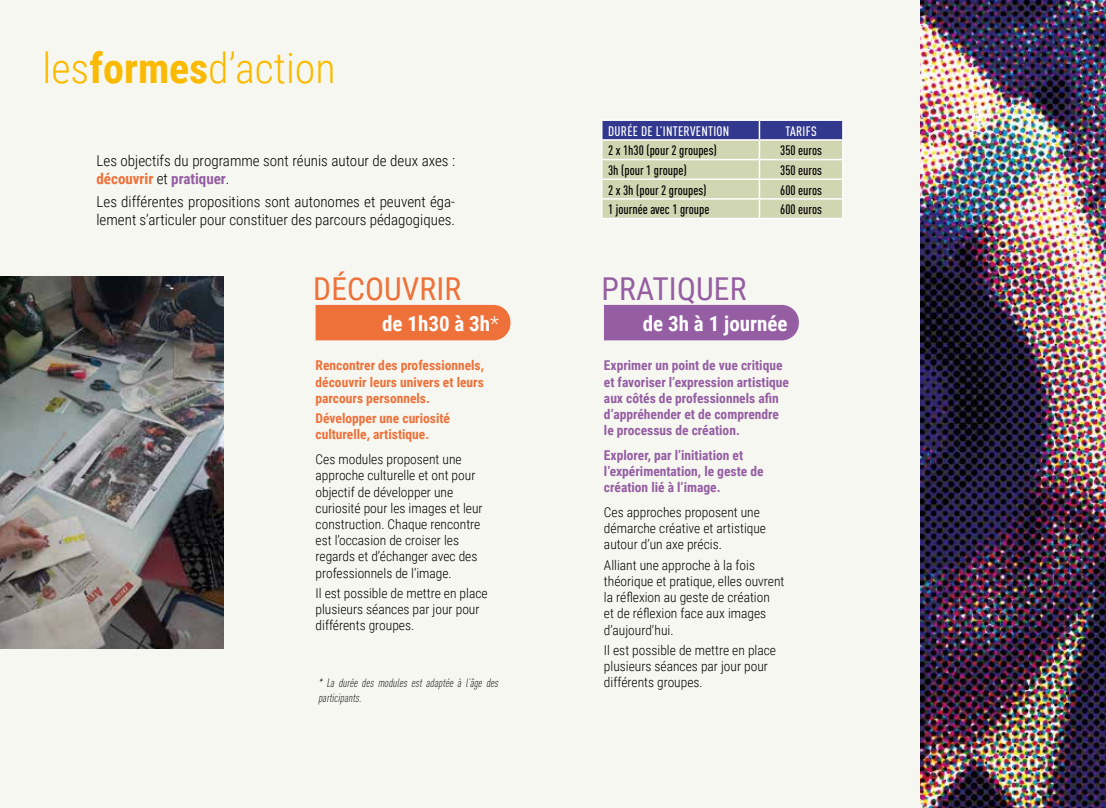
<style>
.page{position:relative;width:1106px;height:808px;background:#fff}
.page>*{position:absolute;margin:0;border:0;box-sizing:border-box;transform-origin:0 0}
.t1{font:300 42px "Roboto Condensed";color:#fbba00}
.t2{font:31.5px "Roboto Condensed";letter-spacing:.005em;color:#ee713a}
.t3{font:31.5px "Roboto Condensed";letter-spacing:.005em;color:#955ea3}
.t4{font:700 21px "Roboto Condensed";color:#fff}
.t5{font:300 15px/18px "Roboto Condensed";color:#000}
.t6{font:500 13.65px "DIN Cond";letter-spacing:.02em;color:#fff}
.t7{font:300 13.5px/16.2px "Roboto Condensed";color:#000}
.t8{font:700 13.5px/16.2px "Roboto Condensed";color:#955ea3}
.t9{font:700 13.5px/16.2px "Roboto Condensed";color:#ee713a;text-align:justify}
.t10{font:500 13.5px "DIN Cond";color:#000}
.t11{font:500 13.5px "DIN Cond";letter-spacing:.02em;color:#fff}
.t12{font:italic 300 12px/14.4px "DIN Cond";color:#000}
.s1{font-weight:700}
.s2{font-weight:700;color:#ee713a}
.s3{font-weight:700;color:#955ea3}
.s4{font-weight:300}
</style>
<div class="page">
<div style="left:0;top:0;width:555px;height:808px;background:#f6f7f0"></div>
<div style="left:553px;top:0;width:553px;height:808px;background:#f6f7f0"></div>
<hr style="left:601px;top:218px;width:158px;height:1px;background:#fff">
<hr style="left:759px;top:218px;width:84px;height:1px;background:#fff">
<hr style="left:601px;top:119px;width:158px;height:2px;background:#fff">
<hr style="left:759px;top:119px;width:84px;height:2px;background:#fff">
<svg style="left:601px;top:120px;width:242px;height:98px;background:#b6bbb0"></svg>
<hr style="left:601px;top:139px;width:158px;height:2px;background:#fff">
<hr style="left:759px;top:139px;width:84px;height:2px;background:#fff">
<img style="left:921px;top:0;width:185px;height:808px">
<div style="left:315px;top:305px;width:195px;height:35px;background:#ee713a"></div>
<div style="left:604px;top:305px;width:195px;height:35px;background:#955ea3"></div>
<img style="left:0;top:276px;width:223px;height:373px">
<h1 class="t1" style="left:43px;top:38px;width:295px">les<span class="s1">formes</span>d’action</h1>
<p class="t5" style="left:96px;top:152px;width:360px">Les objectifs du programme sont réunis autour de deux axes : <span class="s2">découvrir</span> et <span class="s3">pratiquer</span>.</p>
<p class="t5" style="left:96px;top:192px;width:360px">Les différentes propositions sont autonomes et peuvent éga&shy;lement s’articuler pour constituer des parcours pédagogiques.</p>
<p class="t6" style="left:608px;top:123px;width:123px">DURÉE DE L’INTERVENTION</p>
<p class="t11" style="left:785px;top:123px;width:33px">TARIFS</p>
<p class="t10" style="left:608px;top:142px;width:110px">2 x 1h30 (pour 2 groupes)</p>
<p class="t10" style="left:780px;top:142px;width:43px">350 euros</p>
<p class="t10" style="left:608px;top:162px;width:80px">3h (pour 1 groupe)</p>
<p class="t10" style="left:780px;top:162px;width:43px">350 euros</p>
<p class="t10" style="left:608px;top:182px;width:100px">2 x 3h (pour 2 groupes)</p>
<p class="t10" style="left:780px;top:182px;width:43px">600 euros</p>
<p class="t10" style="left:608px;top:201px;width:103px">1 journée avec 1 groupe</p>
<p class="t10" style="left:780px;top:201px;width:43px">600 euros</p>
<h2 class="t2" style="left:313px;top:267px;width:149px">DÉCOUVRIR</h2>
<h2 class="t3" style="left:601px;top:267px;width:146px">PRATIQUER</h2>
<h3 class="t4" style="left:382px;top:308px;width:118px">de 1h30 à 3h<span class="s4">*</span></h3>
<h3 class="t4" style="left:643px;top:308px;width:146px">de 3h à 1 journée</h3>
<p class="t9" style="left:315px;top:357px;width:170px">Rencontrer des professionnels, découvrir leurs univers et leurs parcours personnels.</p>
<p class="t9" style="left:315px;top:410px;width:136px">Développer une curiosité culturelle, artistique.</p>
<p class="t7" style="left:315px;top:451px;width:169px">Ces modules proposent une approche culturelle et ont pour objectif de développer une curiosité pour les images et leur construction. Chaque rencontre est l’occasion de croiser les regards et d’échanger avec des professionnels de l’image.</p>
<p class="t7" style="left:315px;top:584px;width:174px">Il est possible de mettre en place plusieurs séances par jour pour différents groupes.</p>
<p class="t12" style="left:318px;top:676px;width:184px">* La durée des modules est adaptée à l’âge des participants.</p>
<p class="t8" style="left:604px;top:357px;width:186px">Exprimer un point de vue critique et favoriser l’expression artistique aux côtés de professionnels afin d’appréhender et de comprendre le processus de création.</p>
<p class="t8" style="left:604px;top:446px;width:161px">Explorer, par l’initiation et l’expérimentation, le geste de création lié à l’image.</p>
<p class="t7" style="left:604px;top:503px;width:164px">Ces approches proposent une démarche créative et artistique autour d’un axe précis.</p>
<p class="t7" style="left:604px;top:556px;width:182px">Alliant une approche à la fois théorique et pratique, elles ouvrent la réflexion au geste de création<br>et de réflexion face aux images d’aujourd’hui.</p>
<p class="t7" style="left:604px;top:642px;width:174px">Il est possible de mettre en place plusieurs séances par jour pour différents groupes.</p>
</div>
